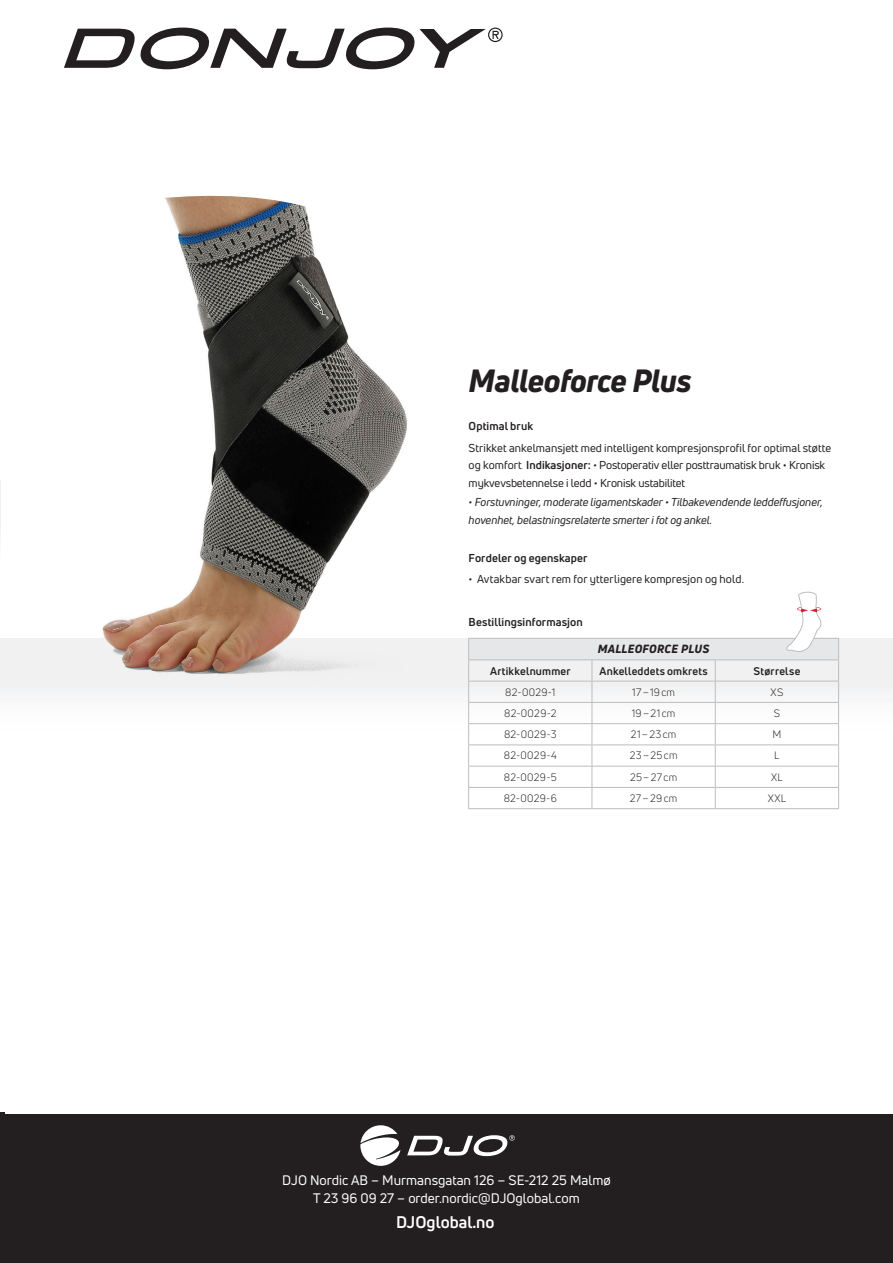
<style>
.page{position:relative;width:893px;height:1263px;background:#fff}
.page>*{position:absolute;margin:0;border:0;box-sizing:border-box;transform-origin:0 0}
.Bröd_Optimal_Beställ{font:italic 800 31.5px "Uni Neue";letter-spacing:-.02em;color:#231f20}
.t1{font:700 16.5px "Uni Neue";color:#fff}
.t2{font:13.5px "Uni Neue";color:#fff}
.Tabellcell_produktna{font:italic 800 11.7px "Uni Neue";letter-spacing:.025em;color:#231f20}
.Bröd_Optimal_Beställ-2{font:11.25px/21.3px "Uni Neue";letter-spacing:.005em;color:#231f20}
.Bröd_Optimal_Beställ-3{font:italic 11.25px/18px "Uni Neue";color:#231f20}
.Bröd_Optimal_Beställ-4{font:11.25px/18px "Uni Neue";letter-spacing:-.015em;color:#231f20}
.Rubrik_Optimal_Bestä{font:700 11.25px "Uni Neue";letter-spacing:.01em;color:#231f20}
.Tabellcell_rubrik{font:700 10.8px "Uni Neue";letter-spacing:.02em;color:#231f20}
.Tabellcell_bröd{font:10.5px "Uni Neue";letter-spacing:.03em;color:#231f20}
.s1{font-weight:700}
.s2{font-weight:300}
.s3{font-style:italic}
</style>
<div class="page">
<svg style="left:0;top:480px;width:1px;height:215px"></svg>
<hr style="left:0;top:1113px;width:4px;height:150px;background:#231f20">
<svg style="left:64px;top:28px;width:439px;height:41px"></svg>
<div style="left:1px;top:1114px;width:892px;height:149px;background:#231f20"></div>
<img style="left:18px;top:253px;width:430px;height:442px">
<svg style="left:165px;top:195px;width:149px;height:58px;background:#8e857f"></svg>
<svg style="left:360px;top:1125px;width:40px;height:41px"></svg>
<svg style="left:407px;top:1135px;width:108px;height:21px"></svg>
<div style="left:469px;top:638px;width:370px;height:22px;background:#e6e7e9"></div>
<hr style="left:715px;top:681px;width:124px;height:1px;background:#bcbdc0">
<svg style="left:592px;top:660px;width:1px;height:148px"></svg>
<svg style="left:715px;top:660px;width:1px;height:148px"></svg>
<hr style="left:468px;top:638px;width:124px;height:1px;background:#bcbdc0">
<hr style="left:592px;top:638px;width:123px;height:1px;background:#bcbdc0">
<hr style="left:715px;top:638px;width:124px;height:1px;background:#bcbdc0">
<hr style="left:468px;top:808px;width:124px;height:1px;background:#bcbdc0">
<hr style="left:592px;top:808px;width:123px;height:1px;background:#bcbdc0">
<hr style="left:715px;top:808px;width:124px;height:1px;background:#bcbdc0">
<hr style="left:468px;top:659px;width:124px;height:1px;background:#bcbdc0">
<hr style="left:592px;top:659px;width:123px;height:1px;background:#bcbdc0">
<hr style="left:715px;top:659px;width:124px;height:1px;background:#bcbdc0">
<svg style="left:838px;top:639px;width:1px;height:169px"></svg>
<hr style="left:468px;top:681px;width:124px;height:1px;background:#bcbdc0">
<hr style="left:592px;top:681px;width:123px;height:1px;background:#bcbdc0">
<hr style="left:468px;top:702px;width:124px;height:1px;background:#bcbdc0">
<hr style="left:592px;top:702px;width:123px;height:1px;background:#bcbdc0">
<hr style="left:715px;top:702px;width:124px;height:1px;background:#bcbdc0">
<hr style="left:468px;top:723px;width:124px;height:1px;background:#bcbdc0">
<hr style="left:592px;top:723px;width:123px;height:1px;background:#bcbdc0">
<hr style="left:715px;top:723px;width:124px;height:1px;background:#bcbdc0">
<hr style="left:468px;top:744px;width:124px;height:1px;background:#bcbdc0">
<hr style="left:592px;top:744px;width:123px;height:1px;background:#bcbdc0">
<hr style="left:715px;top:744px;width:124px;height:1px;background:#bcbdc0">
<hr style="left:468px;top:766px;width:124px;height:1px;background:#bcbdc0">
<hr style="left:592px;top:766px;width:123px;height:1px;background:#bcbdc0">
<hr style="left:715px;top:766px;width:124px;height:1px;background:#bcbdc0">
<hr style="left:468px;top:787px;width:124px;height:1px;background:#bcbdc0">
<svg style="left:468px;top:639px;width:1px;height:169px"></svg>
<hr style="left:592px;top:787px;width:123px;height:1px;background:#bcbdc0">
<hr style="left:715px;top:787px;width:124px;height:1px;background:#bcbdc0">
<svg style="left:786px;top:592px;width:36px;height:60px"></svg>
<p class="Bröd_Optimal_Beställ" style="left:469px;top:359px;width:225px">Malleoforce Plus</p>
<p class="Bröd_Optimal_Beställ-2" style="left:469px;top:415px;width:364px"><span class="s1">Optimal bruk<br></span>Strikket ankelmansjett med intelligent kompresjonsprofil for optimal støtte</p>
<p class="Bröd_Optimal_Beställ-4" style="left:469px;top:456px;width:358px">og komfort<span class="s2">.</span> <span class="s1">Indikasjoner:</span> <span class="s3">•</span> Postoperativ eller posttraumatisk bruk • Kronisk mykvevsbetennelse i ledd • Kronisk ustabilitet</p>
<p class="Bröd_Optimal_Beställ-3" style="left:469px;top:492px;width:356px">• Forstuvninger, moderate ligamentskader • Tilbakevendende leddeffusjoner, hovenhet, belastningsrelaterte smerter i fot og ankel.</p>
<p class="Rubrik_Optimal_Bestä" style="left:469px;top:551px;width:120px">Fordeler og egenskaper</p>
<p class="Bröd_Optimal_Beställ-2" style="left:469px;top:568px;width:277px">• Avtakbar svart rem for ytterligere kompresjon og hold.</p>
<p class="Rubrik_Optimal_Bestä" style="left:469px;top:614px;width:116px">Bestillingsinformasjon</p>
<p class="Tabellcell_produktna" style="left:598px;top:641px;width:113px">MALLEOFORCE PLUS</p>
<p class="Tabellcell_rubrik" style="left:490px;top:664px;width:82px">Artikkelnummer</p>
<p class="Tabellcell_rubrik" style="left:599px;top:664px;width:110px">Ankelleddets omkrets</p>
<p class="Tabellcell_rubrik" style="left:753px;top:664px;width:48px">Størrelse</p>
<p class="Tabellcell_bröd" style="left:505px;top:686px;width:51px">82-0029-1</p>
<p class="Tabellcell_bröd" style="left:632px;top:686px;width:44px">17–19cm</p>
<p class="Tabellcell_bröd" style="left:771px;top:686px;width:14px">XS</p>
<p class="Tabellcell_bröd" style="left:504px;top:707px;width:54px">82-0029-2</p>
<p class="Tabellcell_bröd" style="left:632px;top:707px;width:45px">19–21cm</p>
<p class="Tabellcell_bröd" style="left:774px;top:707px;width:8px">S</p>
<p class="Tabellcell_bröd" style="left:504px;top:728px;width:54px">82-0029-3</p>
<p class="Tabellcell_bröd" style="left:631px;top:728px;width:47px">21–23cm</p>
<p class="Tabellcell_bröd" style="left:772px;top:728px;width:10px">M</p>
<p class="Tabellcell_bröd" style="left:504px;top:749px;width:54px">82-0029-4</p>
<p class="Tabellcell_bröd" style="left:630px;top:749px;width:49px">23–25cm</p>
<p class="Tabellcell_bröd" style="left:774px;top:749px;width:7px">L</p>
<p class="Tabellcell_bröd" style="left:504px;top:771px;width:54px">82-0029-5</p>
<p class="Tabellcell_bröd" style="left:630px;top:771px;width:49px">25–27cm</p>
<p class="Tabellcell_bröd" style="left:771px;top:771px;width:13px">XL</p>
<p class="Tabellcell_bröd" style="left:504px;top:792px;width:55px">82-0029-6</p>
<p class="Tabellcell_bröd" style="left:630px;top:792px;width:49px">27–29cm</p>
<p class="Tabellcell_bröd" style="left:768px;top:792px;width:20px">XXL</p>
<p class="t2" style="left:282px;top:1171px;width:330px">DJO Nordic AB – Murmansgatan 126 – SE-212 25 Malmø</p>
<p class="t2" style="left:313px;top:1189px;width:268px">T 23 96 09 27 – order.nordic@DJOglobal.com</p>
<p class="t1" style="left:396px;top:1211px;width:100px">DJOglobal.no</p>
</div>
